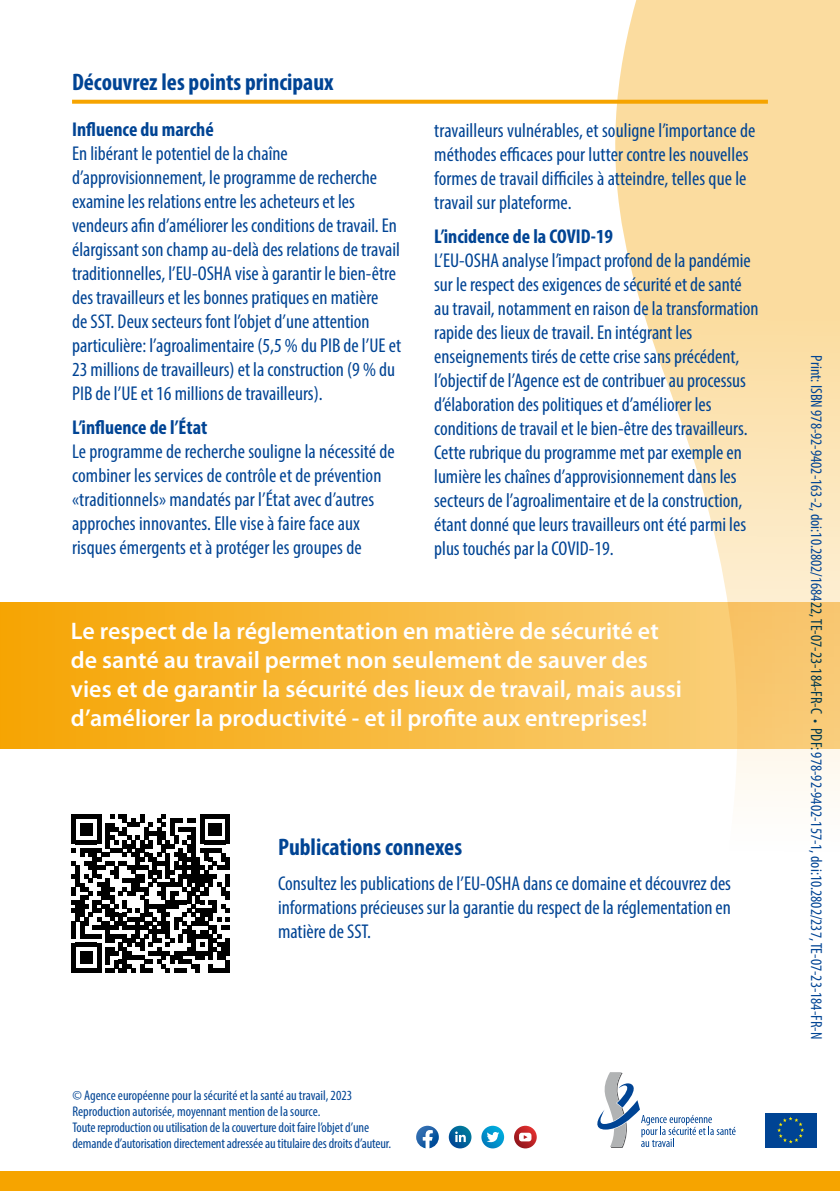
<style>
.page{position:relative;width:840px;height:1191px;background:#fff}
.page>*{position:absolute;margin:0;border:0;box-sizing:border-box;transform-origin:0 0}
.t1{font:600 24px/28.8px "Myriad Pro";color:#fff}
.t2{font:700 condensed 24px "Myriad Pro";color:#004494}
.t3{font:condensed 20px/24px "Myriad Pro";color:#004494}
.t4{font:700 condensed 20px "Myriad Pro";color:#004494}
.t5{font:16px "Myriad Variable Concept";color:#004494}
.t6{font:condensed 14px/16px "Myriad Pro";letter-spacing:-.01em;color:#004494}
.s1{font-family:"Myriad Pro";font-weight:700}
</style>
<div class="page">
<svg style="left:597px;top:0;width:242px;height:795px"></svg>
<div style="left:0;top:1171px;width:839px;height:20px;background:#f6a400"></div>
<svg style="left:71px;top:814px;width:159px;height:158px"></svg>
<div style="left:225px;top:938px;width:5px;height:17px;background:#000"></div>
<div style="left:225px;top:959px;width:5px;height:13px;background:#000"></div>
<div style="left:0;top:601px;width:839px;height:147px;background:linear-gradient(to right,#f6a606,#fad081)"></div>
<svg style="left:72px;top:100px;width:695px;height:4px;background:#f6a911"></svg>
<svg style="left:481px;top:1125px;width:23px;height:23px"></svg>
<svg style="left:486px;top:1132px;width:13px;height:10px"></svg>
<svg style="left:513px;top:1125px;width:23px;height:23px"></svg>
<svg style="left:518px;top:1132px;width:13px;height:9px"></svg>
<svg style="left:416px;top:1125px;width:22px;height:23px"></svg>
<svg style="left:448px;top:1125px;width:23px;height:23px"></svg>
<svg style="left:455px;top:1131px;width:10px;height:11px"></svg>
<div style="left:764px;top:1113px;width:52px;height:34px;background:#004494"></div>
<svg style="left:777px;top:1116px;width:26px;height:27px"></svg>
<svg style="left:597px;top:1072px;width:138px;height:75px"></svg>
<p class="t2" style="left:72px;top:67px;width:263px">Découvrez les points principaux</p>
<p class="t4" style="left:72px;top:117px;width:143px">Influence du marché</p>
<p class="t3" style="left:72px;top:141px;width:330px">En libérant le potentiel de la chaîne d’approvisionnement, le programme de recherche examine les relations entre les acheteurs et les vendeurs afin d’améliorer les conditions de travail. En élargissant son champ au-delà des relations de travail traditionnelles, l’EU-OSHA vise à garantir le bien-être des travailleurs et les bonnes pratiques en matière<br>de SST. Deux secteurs font l’objet d’une attention particulière: l’agroalimentaire (5,5 % du PIB de l’UE et 23 millions de travailleurs) et la construction (9 % du PIB de l’UE et 16 millions de travailleurs).</p>
<p class="t4" style="left:72px;top:415px;width:137px">L’influence de l’État</p>
<p class="t3" style="left:72px;top:439px;width:324px">Le programme de recherche souligne la nécessité de combiner les services de contrôle et de prévention «traditionnels» mandatés par l’État avec d’autres approches innovantes. Elle vise à faire face aux risques émergents et à protéger les groupes de</p>
<p class="t3" style="left:434px;top:118px;width:322px">travailleurs vulnérables, et souligne l’importance de méthodes efficaces pour lutter contre les nouvelles formes de travail difficiles à atteindre, telles que le travail sur plateforme.</p>
<p class="t4" style="left:434px;top:224px;width:180px">L’incidence de la COVID-19</p>
<p class="t3" style="left:434px;top:248px;width:325px">L’EU-OSHA analyse l’impact profond de la pandémie sur le respect des exigences de sécurité et de santé au travail, notamment en raison de la transformation rapide des lieux de travail. En intégrant les enseignements tirés de cette crise sans précédent, l’objectif de l’Agence est de contribuer au processus d’élaboration des politiques et d’améliorer les conditions de travail et le bien-être des travailleurs.<br>Cette rubrique du programme met par exemple en lumière les chaînes d’approvisionnement dans les secteurs de l’agroalimentaire et de la construction, étant donné que leurs travailleurs ont été parmi les plus touchés par la COVID-19.</p>
<p class="t1" style="left:71px;top:616px;width:612px">Le respect de la réglementation en matière de sécurité et de santé au travail permet non seulement de sauver des vies et de garantir la sécurité des lieux de travail, mais aussi d’améliorer la productivité - et il profite aux entreprises!</p>
<p class="t2" style="left:278px;top:832px;width:185px">Publications connexes</p>
<p class="t3" style="left:278px;top:871px;width:454px;text-align:justify">Consultez les publications de l’EU-OSHA dans ce domaine et découvrez des informations précieuses sur la garantie du respect de la réglementation en matière de SST.</p>
<p class="t6" style="left:72px;top:1087px;width:320px">© Agence européenne pour la sécurité et la santé au travail, 2023<br>Reproduction autorisée, moyennant mention de la source.<br>Toute reproduction ou utilisation de la couverture doit faire l’objet d’une demande d’autorisation directement adressée au titulaire des droits d’auteur.</p>
<p class="t5" style="left:825px;top:355px;width:685px;rotate:90deg">Print: ISBN 978-92-9402-163-2, doi:10.2802/168422, TE-07-23-184-FR-C <span class="s1">·</span> PDF: 978-92-9402-157-1, doi:10.2802/237, TE-07-23-184-FR-N</p>
</div>
